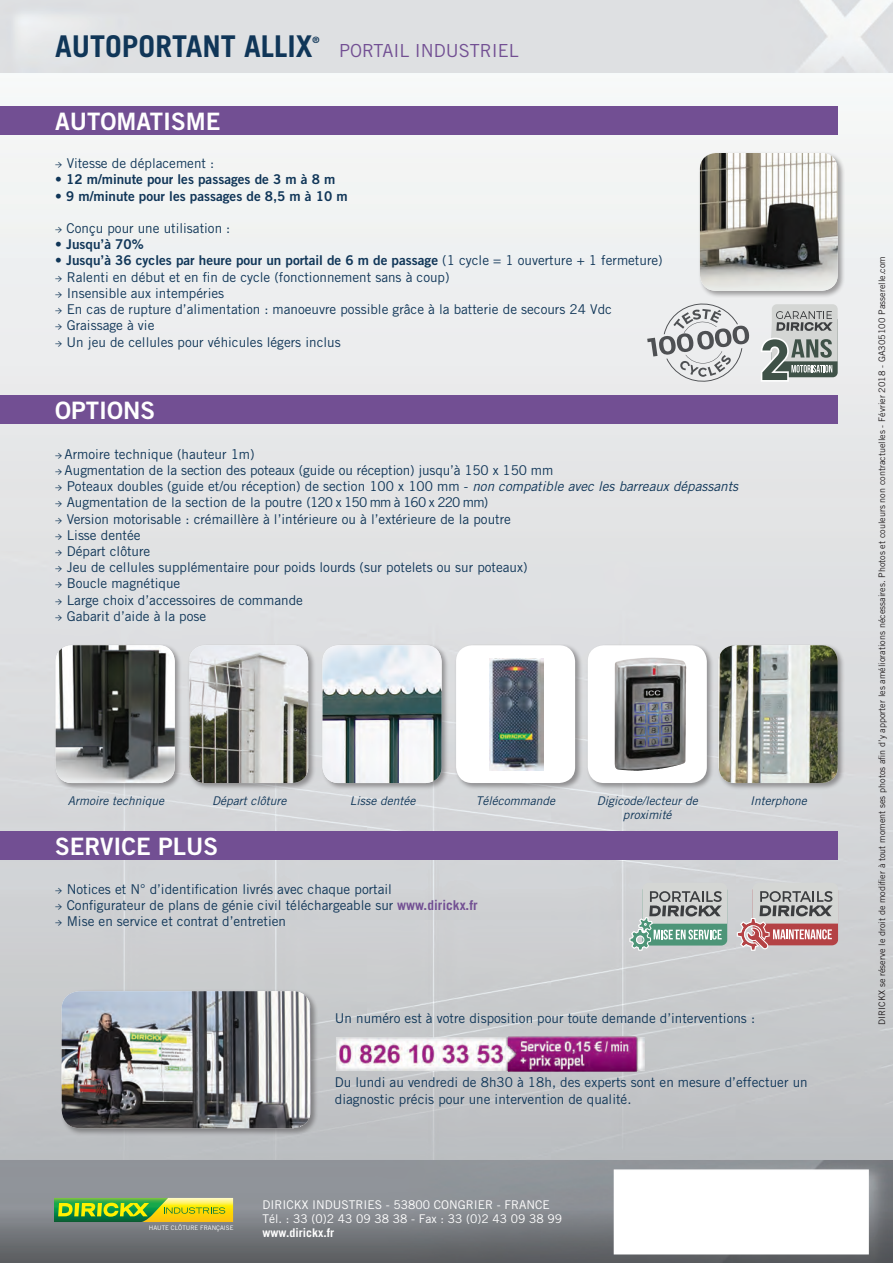
<style>
.page{position:relative;width:893px;height:1263px;background:#fff}
.page>*{position:absolute;margin:0;border:0;box-sizing:border-box;transform-origin:0 0}
.t1{font:700 30px "Trade Gothic";color:#103658}
.t2{font:24px "Trade Gothic Bold Two";color:#fff}
.t3{font:18px "Trade Gothic";color:#724f93}
.t4{font:13.5px/16.2px "Trade Gothic";color:#103658}
.t5{font:13.5px "Trade Gothic Bold Two";color:#103658}
.t6{font:italic 12px "Trade Gothic";color:#103658}
.t7{font:12px "Trade Gothic";color:#fff}
.t8{font:700 12px "Trade Gothic";color:#fff}
.t9{font:9px "Trade Gothic";color:#231f20}
.t10{font:700 8.7px "Trade Gothic";color:#103658}
.t11{font:6.3px "Trade Gothic";color:#fff}
.s1{font-family:"Arno Pro Light Display"}
.s2{font-family:"Trade Gothic"}
.s3{font-style:italic}
.s4{font-weight:700;color:#724f93}
</style>
<div class="page">
<div style="left:0;top:106px;width:838px;height:29px;background:#724f93"></div>
<div style="left:0;top:395px;width:838px;height:29px;background:#724f93"></div>
<div style="left:0;top:831px;width:838px;height:29px;background:#724f93"></div>
<img style="left:0;top:1161px;width:893px;height:102px">
<div style="left:614px;top:1169px;width:255px;height:85px;background:#fff;border:2px solid #fff"></div>
<div style="left:454px;top:643px;width:129px;height:147px;background:#231f20;opacity:.4"></div>
<div style="left:456px;top:645px;width:119px;height:138px;background:#fff;border-radius:16px"></div>
<img style="left:489px;top:658px;width:55px;height:113px">
<div style="left:60px;top:989px;width:258px;height:147px;background:#231f20;opacity:.4"></div>
<img style="left:62px;top:991px;width:249px;height:137px">
<div style="left:321px;top:644px;width:128px;height:146px;background:#231f20;opacity:.4"></div>
<img style="left:323px;top:645px;width:119px;height:138px">
<div style="left:187px;top:643px;width:129px;height:147px;background:#231f20;opacity:.4"></div>
<img style="left:189px;top:645px;width:119px;height:138px">
<div style="left:54px;top:643px;width:129px;height:147px;background:#231f20;opacity:.4"></div>
<img style="left:56px;top:645px;width:119px;height:138px">
<div style="left:717px;top:643px;width:128px;height:147px;background:#231f20;opacity:.4"></div>
<img style="left:719px;top:645px;width:119px;height:138px">
<div style="left:586px;top:643px;width:129px;height:147px;background:#231f20;opacity:.4"></div>
<div style="left:588px;top:645px;width:119px;height:138px;background:#fff;border-radius:16px"></div>
<img style="left:614px;top:658px;width:72px;height:113px">
<div style="left:698px;top:151px;width:147px;height:147px;background:#231f20;opacity:.4"></div>
<img style="left:700px;top:153px;width:138px;height:138px">
<hr style="left:892px;top:624px;width:1px;height:51px;background:#724f93">
<img style="left:336px;top:1036px;width:309px;height:36px">
<svg style="left:54px;top:1198px;width:179px;height:24px;background:#9bbf2e"></svg>
<svg style="left:761px;top:304px;width:77px;height:78px;background:#a6ada9"></svg>
<svg style="left:647px;top:302px;width:102px;height:82px;background:#cdced0"></svg>
<svg style="left:737px;top:883px;width:101px;height:68px;background:#bea4a5"></svg>
<svg style="left:629px;top:883px;width:98px;height:68px;background:#a5b7b0"></svg>
<p class="t1" style="left:55px;top:28px;width:259px">AUTOPORTANT ALLIX</p>
<p class="t10" style="left:313px;top:35px;width:8px">®</p>
<p class="t3" style="left:339px;top:40px;width:181px">PORTAIL INDUSTRIEL</p>
<p class="t2" style="left:55px;top:107px;width:167px">AUTOMATISME</p>
<p class="t4" style="left:55px;top:155px;width:160px"><span class="s1">→</span> Vitesse de déplacement :</p>
<p class="t5" style="left:55px;top:171px;width:282px">• 12 m/minute pour les passages de 3 m à 8 m</p>
<p class="t5" style="left:55px;top:187px;width:294px">• 9 m/minute pour les passages de 8,5 m à 10 m</p>
<p class="t4" style="left:55px;top:220px;width:177px"><span class="s1">→</span> Conçu pour une utilisation :</p>
<p class="t5" style="left:55px;top:236px;width:90px">• Jusqu’à 70%</p>
<p class="t5" style="left:55px;top:252px;width:609px"><span class="s2">•</span> Jusqu’à 36 cycles par heure pour un portail de 6 m de passage <span class="s2">(1 cycle = 1 ouverture + 1 fermeture)</span></p>
<p class="t4" style="left:55px;top:269px;width:396px"><span class="s1">→</span> Ralenti en début et en fin de cycle (fonctionnement sans à coup)</p>
<p class="t4" style="left:55px;top:285px;width:170px"><span class="s1">→</span> Insensible aux intempéries</p>
<p class="t4" style="left:55px;top:301px;width:558px"><span class="s1">→</span> En cas de rupture d’alimentation : manoeuvre possible grâce à la batterie de secours 24 Vdc</p>
<p class="t4" style="left:55px;top:317px;width:101px"><span class="s1">→</span> Graissage à vie</p>
<p class="t4" style="left:55px;top:333px;width:287px"><span class="s1">→</span> Un jeu de cellules pour véhicules légers inclus</p>
<p class="t2" style="left:55px;top:396px;width:102px">OPTIONS</p>
<p class="t4" style="left:55px;top:446px;width:201px"><span class="s1">→</span> Armoire technique (hauteur 1m)</p>
<p class="t4" style="left:55px;top:462px;width:499px"><span class="s1">→</span> Augmentation de la section des poteaux (guide ou réception) jusqu’à 150 x 150 mm</p>
<p class="t4" style="left:55px;top:478px;width:684px"><span class="s1">→</span> Poteaux doubles (guide et/ou réception) de section 100 x 100 mm - <span class="s3">non compatible avec les barreaux dépassants</span></p>
<p class="t4" style="left:55px;top:494px;width:435px"><span class="s1">→</span> Augmentation de la section de la poutre (120 x 150 mm à 160 x 220 mm)</p>
<p class="t4" style="left:55px;top:511px;width:457px"><span class="s1">→</span> Version motorisable : crémaillère à l’intérieure ou à l’extérieure de la poutre</p>
<p class="t4" style="left:55px;top:527px;width:87px"><span class="s1">→</span> Lisse dentée</p>
<p class="t4" style="left:55px;top:543px;width:97px"><span class="s1">→</span> Départ clôture</p>
<p class="t4" style="left:55px;top:559px;width:474px"><span class="s1">→</span> Jeu de cellules supplémentaire pour poids lourds (sur potelets ou sur poteaux)</p>
<p class="t4" style="left:55px;top:575px;width:127px"><span class="s1">→</span> Boucle magnétique</p>
<p class="t4" style="left:55px;top:592px;width:249px"><span class="s1">→</span> Large choix d’accessoires de commande</p>
<p class="t4" style="left:55px;top:608px;width:152px"><span class="s1">→</span> Gabarit d’aide à la pose</p>
<p class="t6" style="left:68px;top:793px;width:98px">Armoire technique</p>
<p class="t6" style="left:212px;top:793px;width:76px">Départ clôture</p>
<p class="t6" style="left:350px;top:793px;width:67px">Lisse dentée</p>
<p class="t6" style="left:476px;top:793px;width:81px">Télécommande</p>
<p class="t6" style="left:597px;top:793px;width:103px">Digicode/lecteur de</p>
<p class="t6" style="left:623px;top:807px;width:50px">proximité</p>
<p class="t2" style="left:55px;top:831px;width:164px">SERVICE PLUS</p>
<p class="t4" style="left:55px;top:881px;width:338px"><span class="s1">→</span> Notices et N° d’identification livrés avec chaque portail</p>
<p class="t4" style="left:55px;top:897px;width:424px"><span class="s1">→</span> Configurateur de plans de génie civil téléchargeable sur <span class="s4">www.dirickx.fr</span></p>
<p class="t4" style="left:55px;top:913px;width:232px"><span class="s1">→</span> Mise en service et contrat d’entretien</p>
<p class="t6" style="left:750px;top:793px;width:58px">Interphone</p>
<p class="t4" style="left:335px;top:1009px;width:422px">Un numéro est à votre disposition pour toute demande d’interventions :</p>
<p class="t4" style="left:335px;top:1074px;width:474px">Du lundi au vendredi de 8h30 à 18h, des experts sont en mesure d’effectuer un diagnostic précis pour une intervention de qualité.</p>
<p class="t11" style="left:149px;top:1224px;width:86px">HAUTE CLÔTURE FRANÇAISE</p>
<p class="t7" style="left:263px;top:1197px;width:289px">DIRICKX INDUSTRIES - 53800 CONGRIER - FRANCE</p>
<p class="t7" style="left:263px;top:1211px;width:301px">Tél. : 33 (0)2 43 09 38 38 - Fax : 33 (0)2 43 09 38 99</p>
<p class="t8" style="left:263px;top:1226px;width:73px">www.dirickx.fr</p>
<p class="t9" style="left:876px;top:1024px;width:770px;rotate:-90deg">DIRICKX se réserve le droit de modifier à tout moment ses photos afin d’y apporter les améliorations nécessaires. Photos et couleurs non contractuelles - Février 2018 - GA305100 Passerelle.com</p>
</div>
